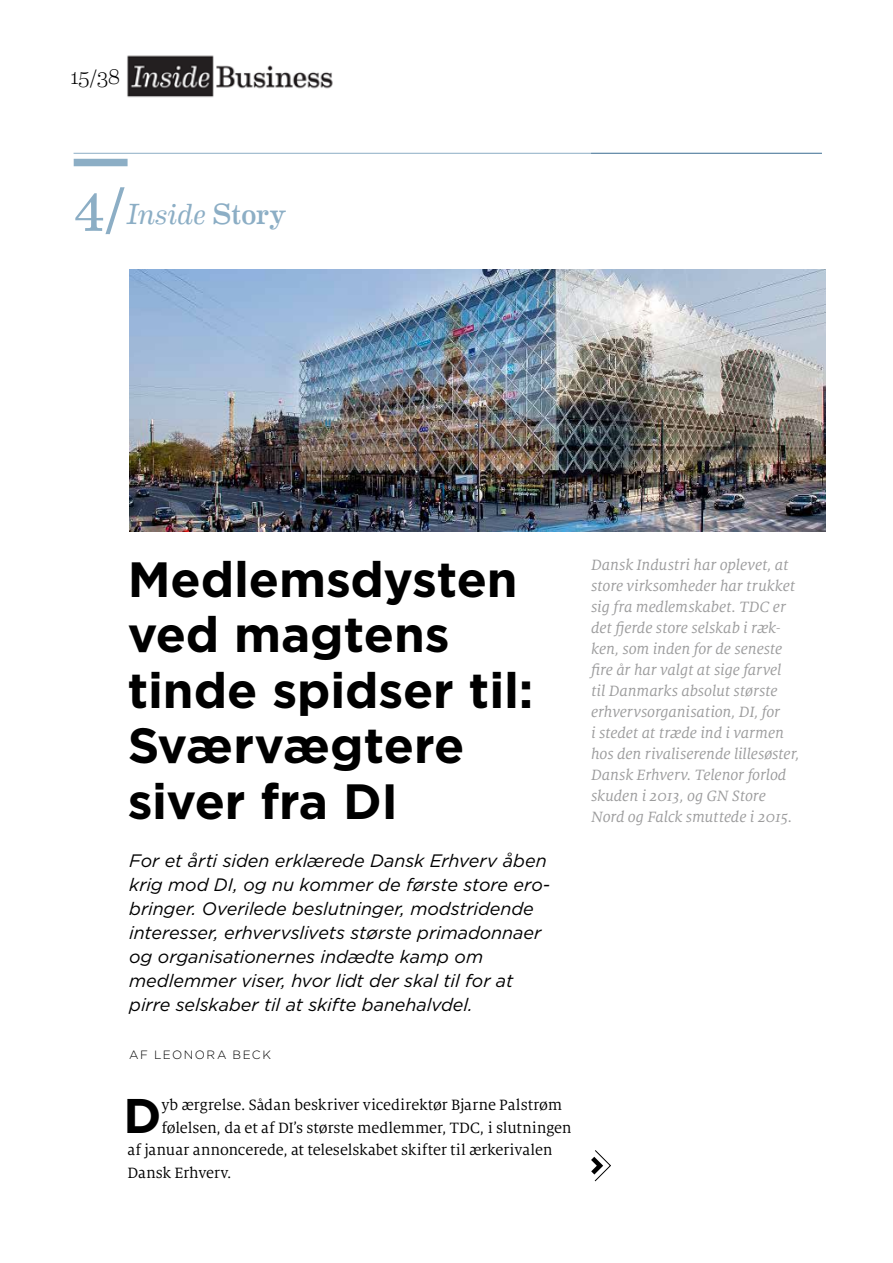
<style>
.page{position:relative;width:893px;height:1263px;background:#fff}
.page>*{position:absolute;margin:0;border:0;box-sizing:border-box;transform-origin:0 0}
.t1{font:54px "Eames Century Modern";color:#8caec5}
.t2{font:700 49.5px/55.5px "Gotham";letter-spacing:-.005em;color:#000}
.t3{font:700 48.6px "Gotham";color:#000}
.t4{font:italic 29.25px "Eames Century Modern";color:#8caec5}
.t5{font:300 21px "Eames Century Modern";color:#000}
.t6{font:italic 18px/24px "Gotham";letter-spacing:-.005em;color:#000}
.t7{font:italic 16.5px/21px "Milo Serif OT";letter-spacing:-.005em;color:#9c9c9d}
.t8{font:16.5px "Milo Serif OT";letter-spacing:-.005em;color:#000}
.t9{font:300 12px "Gotham";letter-spacing:.125em;color:#000}
.s1{font-style:normal}
</style>
<div class="page">
<img style="left:127px;top:55px;width:206px;height:43px">
<div style="left:74px;top:159px;width:54px;height:7px;background:#8caec5"></div>
<hr style="left:74px;top:153px;width:748px;height:1px;background:#8caec5">
<svg style="left:591px;top:1150px;width:20px;height:31px"></svg>
<img style="left:129px;top:270px;width:697px;height:261px">
<p class="t5" style="left:70px;top:61px;width:51px">15/38</p>
<h1 class="t1" style="left:74px;top:166px;width:53px">4/</h1>
<h3 class="t4" style="left:127px;top:192px;width:161px">Inside <span class="s1">Story</span></h3>
<h2 class="t2" style="left:128px;top:551px;width:407px">Medlemsdysten ved magtens tinde spidser til:<br>Sværvægtere siver fra DI</h2>
<p class="t6" style="left:129px;top:848px;width:423px">For et årti siden erklærede Dansk Erhverv åben krig mod DI, og nu kommer de første store ero&shy;bringer. Overilede beslutninger, modstridende interesser, erhvervslivets største primadonnaer og organisationernes indædte kamp om medlemmer viser, hvor lidt der skal til for at pirre selskaber til at skifte banehalvdel.</p>
<p class="t9" style="left:129px;top:1047px;width:143px">AF LEONORA BECK</p>
<h3 class="t3" style="left:123px;top:1083px;width:40px">D</h3>
<p class="t8" style="left:162px;top:1096px;width:402px">yb ærgrelse. Sådan beskriver vicedirektør Bjarne Palstrøm</p>
<p class="t8" style="left:162px;top:1119px;width:412px">følelsen, da et af DI’s største medlemmer, TDC, i slutningen</p>
<p class="t8" style="left:128px;top:1141px;width:426px">af januar annoncerede, at teleselskabet skifter til ærkerivalen</p>
<p class="t8" style="left:128px;top:1164px;width:106px">Dansk Erhverv.</p>
<p class="t7" style="left:591px;top:555px;width:210px">Dansk Industri har oplevet, at store virksomheder har trukket sig fra medlemskabet. TDC er det fjerde store selskab i ræk&shy;ken, som inden for de seneste fire år har valgt at sige farvel til Danmarks absolut største erhvervsorganisation, DI, for<br>i stedet at træde ind i varmen hos den rivaliserende lillesøster,<br>Dansk Erhverv. Telenor forlod skuden i 2013, og GN Store<br>Nord og Falck smuttede i 2015.</p>
</div>
